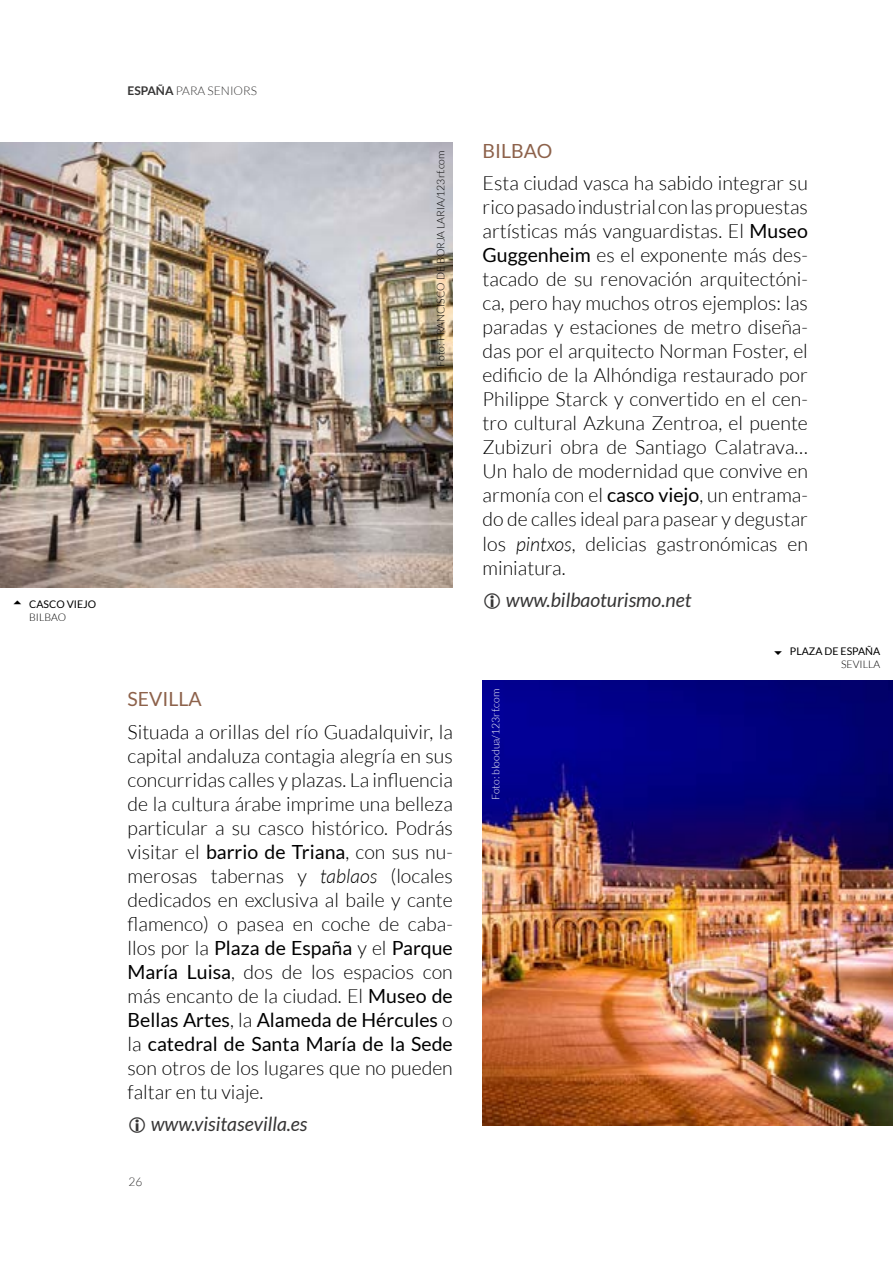
<style>
.page{position:relative;width:893px;height:1263px;background:#fff}
.page>*{position:absolute;margin:0;border:0;box-sizing:border-box;transform-origin:0 0}
.t1{font:300 19.5px/24px "Lato";color:#000;text-align:justify}
.t2{font:italic 19.5px "Lato";color:#363535}
.t3{font:19.5px "Lato";color:#8d624b}
.t4{font:300 12px "Lato";color:#363535}
.t5{font:300 10.5px "Lato";color:#000}
.t6{font:10.5px "Lato";color:#000}
.t7{font:300 10.5px "Lato";color:#fff}
.s1{font-weight:700}
.s2{font-weight:400}
.s3{font-style:italic}
</style>
<div class="page">
<img style="left:0;top:142px;width:453px;height:445px">
<img style="left:483px;top:680px;width:410px;height:445px">
<p class="t4" style="left:128px;top:84px;width:131px"><span class="s1">ESPAÑA</span> PARA SENIORS</p>
<p class="t5" style="left:435px;top:367px;width:217px;rotate:-90deg">Foto: FRANCISCO DE BORJA LARIA/123rf.com</p>
<p class="t3" style="left:483px;top:140px;width:71px">BILBAO</p>
<p class="t1" style="left:483px;top:171px;width:327px">Esta ciudad vasca ha sabido integrar su rico pasado industrial con las propuestas artísticas más vanguardistas. El <span class="s2">Museo Guggenheim</span> es el exponente más des&shy;tacado de su renovación arquitectóni&shy;ca, pero hay muchos otros ejemplos: las paradas y estaciones de metro diseña&shy;das por el arquitecto Norman Foster, el edificio de la Alhóndiga restaurado por Philippe Starck y convertido en el cen&shy;tro cultural Azkuna Zentroa, el puente Zubizuri obra de Santiago Calatrava… Un halo de modernidad que convive en armonía con el <span class="s2">casco viejo</span>, un entrama&shy;do de calles ideal para pasear y degustar los <span class="s3">pintxos</span>, delicias gastronómicas en miniatura.</p>
<p class="t6" style="left:29px;top:599px;width:69px">CASCO VIEJO</p>
<p class="t2" style="left:506px;top:589px;width:187px">www.bilbaoturismo.net</p>
<p class="t5" style="left:29px;top:612px;width:38px">BILBAO</p>
<p class="t3" style="left:128px;top:688px;width:76px">SEVILLA</p>
<p class="t1" style="left:128px;top:720px;width:327px">Situada a orillas del río Guadalquivir, la capital andaluza contagia alegría en sus concurridas calles y plazas. La influencia de la cultura árabe imprime una belleza particular a su casco histórico. Podrás visitar el <span class="s2">barrio de Triana</span>, con sus nu&shy;merosas tabernas y <span class="s3">tablaos</span> (locales dedicados en exclusiva al baile y cante flamenco) o pasea en coche de caba&shy;llos por la <span class="s2">Plaza de España</span> y el <span class="s2">Parque María Luisa</span>, dos de los espacios con más encanto de la ciudad. El <span class="s2">Museo de Bellas Artes</span>, la <span class="s2">Alameda de Hércules</span> o la <span class="s2">catedral de Santa María de la Sede </span>son otros de los lugares que no pueden faltar en tu viaje.</p>
<p class="t2" style="left:151px;top:1113px;width:158px">www.visitasevilla.es</p>
<p class="t4" style="left:128px;top:1175px;width:15px">26</p>
<p class="t7" style="left:490px;top:800px;width:113px;rotate:-90deg">Foto: bloodua/123rf.com</p>
<p class="t6" style="left:790px;top:645px;width:92px">PLAZA DE ESPAÑA</p>
<p class="t5" style="left:841px;top:658px;width:41px">SEVILLA</p>
</div>
